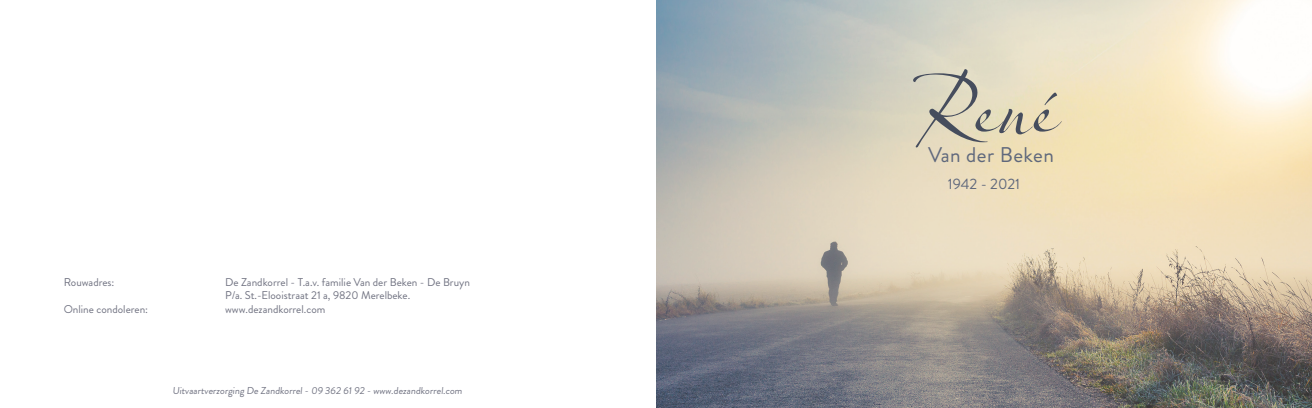
<style>
.page{position:relative;width:1312px;height:408px;background:#fff}
.page>*{position:absolute;margin:0;border:0;box-sizing:border-box;transform-origin:0 0}
.t1{font:85px "Olicana Fine";color:#464d5d}
.t2{font:21.25px "Brandon Grotesque";letter-spacing:.02em;color:#5f687c}
.t3{font:15px "Brandon Grotesque";color:#5f687c}
.t4{font:11.25px/13.5px "Brandon Grotesque";color:#707281}
.t5{font:10px "Brandon Grotesque";color:#707281}
</style>
<div class="page">
<img style="left:656px;top:0;width:655px;height:407px">
<p class="t4" style="left:64px;top:275px;width:52px">Rouwadres:</p>
<p class="t4" style="left:225px;top:275px;width:246px">De Zandkorrel - T.a.v. familie Van der Beken - De Bruyn<br>P/a. St.-Elooistraat 21 a, 9820 Merelbeke.</p>
<p class="t4" style="left:64px;top:302px;width:86px">Online condoleren:</p>
<p class="t4" style="left:225px;top:302px;width:102px">www.dezandkorrel.com</p>
<p class="t5" style="left:172px;top:383px;width:293px">Uitvaartverzorging De Zandkorrel - 09 362 61 92 - www.dezandkorrel.com</p>
<p class="t1" style="left:914px;top:52px;width:140px">René</p>
<p class="t2" style="left:928px;top:139px;width:127px">Van der Beken</p>
<p class="t3" style="left:947px;top:173px;width:74px">1942 - 2021</p>
</div>
